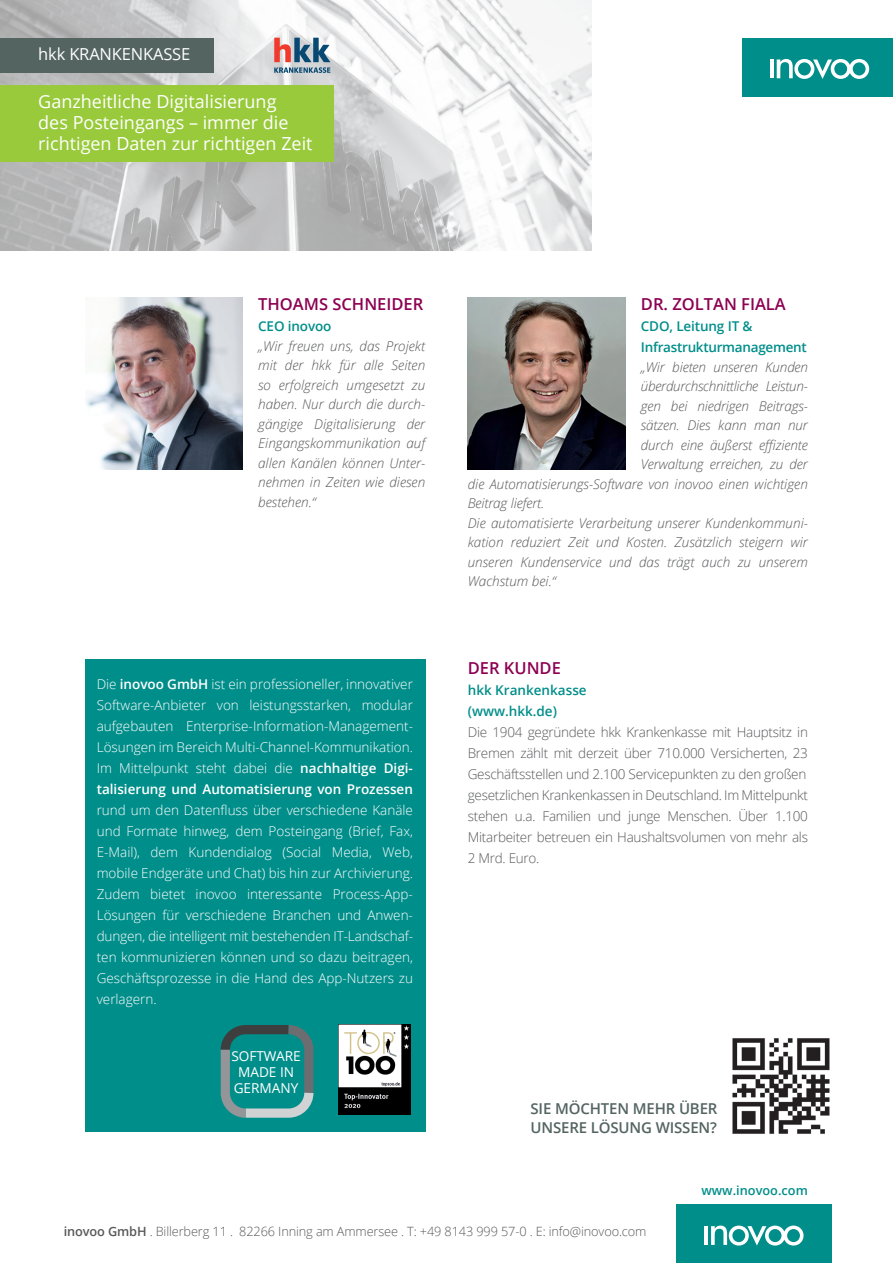
<style>
.page{position:relative;width:893px;height:1263px;background:#fff}
.page>*{position:absolute;margin:0;border:0;box-sizing:border-box;transform-origin:0 0}
.t1{font:18px/21px "Open Sans";color:#fff}
.t2{font:600 16.5px "Open Sans";color:#8d0052}
.t3{font:16.5px "Open Sans";letter-spacing:-.01em;color:#fff}
.t4{font:600 15px/19.5px "Open Sans";letter-spacing:-.01em;color:#546461}
.t5{font:13.65px/16.4px "Open Sans";color:#fff;text-align:center}
.t6{font:300 13.5px/21px "Open Sans";color:#fff;text-align:justify}
.t7{font:italic 300 13.5px/19.5px "Open Sans";color:#57585a;text-align:justify}
.t8{font:300 13.5px/21px "Open Sans";letter-spacing:-.02em;color:#57585a}
.t9{font:600 13.5px/21px "Open Sans";letter-spacing:-.01em;color:#008e8a}
.t10{font:italic 300 13.5px "Open Sans";letter-spacing:-.02em;color:#57585a}
.t11{font:300 12.75px "Open Sans";letter-spacing:-.01em;color:#57585a}
.t12{font:600 12.75px "Open Sans";color:#008e8a}
.s1{font-weight:600}
</style>
<div class="page">
<div style="left:85px;top:659px;width:340px;height:472px;background:#008e8a"></div>
<div style="left:676px;top:1205px;width:156px;height:58px;background:#008e8a"></div>
<hr style="left:704px;top:1226px;width:4px;height:19px;background:#fff">
<svg style="left:711px;top:1225px;width:92px;height:20px"></svg>
<img style="left:732px;top:1038px;width:98px;height:96px">
<div style="left:742px;top:38px;width:151px;height:58px;background:#008e8a"></div>
<hr style="left:770px;top:60px;width:4px;height:18px;background:#fff">
<svg style="left:777px;top:59px;width:92px;height:20px"></svg>
<img style="left:339px;top:1024px;width:72px;height:90px">
<svg style="left:220px;top:1025px;width:94px;height:93px"></svg>
<img style="left:86px;top:298px;width:157px;height:172px">
<img style="left:468px;top:298px;width:158px;height:172px">
<img style="left:0;top:0;width:591px;height:251px">
<div style="left:0;top:85px;width:333px;height:77px;background:#99ca3b"></div>
<div style="left:0;top:38px;width:213px;height:34px;background:#546461"></div>
<svg style="left:274px;top:38px;width:56px;height:35px;background:#9796a3"></svg>
<p class="t3" style="left:38px;top:43px;width:154px">hkk KRANKENKASSE</p>
<h1 class="t1" style="left:38px;top:90px;width:276px">Ganzheitliche Digitalisierung<br>des Posteingangs – immer die richtigen Daten zur richtigen Zeit</h1>
<p class="t2" style="left:258px;top:293px;width:167px">THOAMS SCHNEIDER</p>
<p class="t9" style="left:258px;top:316px;width:75px">CEO inovoo</p>
<p class="t7" style="left:258px;top:336px;width:169px">„Wir freuen uns, das Projekt mit der hkk für alle Seiten so erfolgreich umgesetzt zu haben. Nur durch die durch&shy;gängige Digitalisierung der Eingangskommunikation auf allen Kanälen können Unter&shy;nehmen in Zeiten wie diesen bestehen.“</p>
<p class="t6" style="left:97px;top:673px;width:318px">Die <span class="s1">inovoo GmbH</span> ist ein professioneller, innovativer Software-Anbieter von leistungsstarken, modular aufgebauten Enterprise-Information-Management-Lösungen im Bereich Multi-Channel-Kommunikation.<br>Im Mittelpunkt steht dabei die <span class="s1">nachhaltige Digi&shy;talisierung und Automatisierung von Prozessen</span></p>
<p class="t6" style="left:97px;top:799px;width:318px">rund um den Datenfluss über verschiedene Kanäle und Formate hinweg, dem Posteingang (Brief, Fax, E-Mail), dem Kundendialog (Social Media, Web, mobile Endgeräte und Chat) bis hin zur Archivierung.<br>Zudem bietet inovoo interessante Process-App-Lösungen für verschiedene Branchen und Anwen&shy;dungen, die intelligent mit bestehenden IT-Landschaf&shy;ten kommunizieren können und so dazu beitragen, Geschäftsprozesse in die Hand des App-Nutzers zu verlagern.</p>
<p class="t5" style="left:231px;top:1047px;width:71px">SOFTWARE<br>MADE IN<br>GERMANY</p>
<p class="t2" style="left:641px;top:293px;width:146px">DR. ZOLTAN FIALA</p>
<p class="t9" style="left:641px;top:316px;width:167px">CDO, Leitung IT &amp;<br>Infrastrukturmanagement</p>
<p class="t7" style="left:641px;top:357px;width:169px">„Wir bieten unseren Kunden</p>
<p class="t10" style="left:641px;top:377px;width:169px">überdurchschnittliche Leistun-</p>
<p class="t7" style="left:641px;top:396px;width:169px">gen bei niedrigen Beitrags-</p>
<p class="t7" style="left:641px;top:415px;width:169px">sätzen. Dies kann man nur</p>
<p class="t7" style="left:641px;top:435px;width:169px">durch eine äußerst effiziente</p>
<p class="t7" style="left:641px;top:454px;width:169px">Verwaltung erreichen, zu der</p>
<p class="t7" style="left:468px;top:474px;width:342px">die Automatisierungs-Software von inovoo einen wichtigen</p>
<p class="t7" style="left:468px;top:493px;width:78px">Beitrag liefert.</p>
<p class="t7" style="left:468px;top:513px;width:342px">Die automatisierte Verarbeitung unserer Kundenkommuni-</p>
<p class="t7" style="left:468px;top:532px;width:342px">kation reduziert Zeit und Kosten. Zusätzlich steigern wir</p>
<p class="t7" style="left:468px;top:552px;width:342px">unseren Kundenservice und das trägt auch zu unserem</p>
<p class="t7" style="left:468px;top:571px;width:90px">Wachstum bei.“</p>
<p class="t2" style="left:468px;top:656px;width:95px">DER KUNDE</p>
<p class="t9" style="left:468px;top:679px;width:120px">hkk Krankenkasse (www.hkk.de)</p>
<p class="t8" style="left:468px;top:721px;width:342px">Die 1904 gegründete hkk Krankenkasse mit Hauptsitz in Bremen zählt mit derzeit über 710.000 Versicherten, 23<br>Geschäftsstellen und 2.100 Servicepunkten zu den großen gesetzlichen Krankenkassen in Deutschland. Im Mittelpunkt stehen u.a. Familien und junge Menschen. Über 1.100<br>Mitarbeiter betreuen ein Haushaltsvolumen von mehr als 2 Mrd. Euro.</p>
<p class="t4" style="left:531px;top:1098px;width:188px">SIE MÖCHTEN MEHR ÜBER<br>UNSERE LÖSUNG WISSEN?</p>
<p class="t12" style="left:701px;top:1182px;width:108px">www.inovoo.com</p>
<p class="t11" style="left:64px;top:1222px;width:584px"><span class="s1">inovoo GmbH</span> . Billerberg 11 . 82266 Inning am Ammersee . T: +49 8143 999 57-0 . E: info@inovoo.com</p>
</div>
